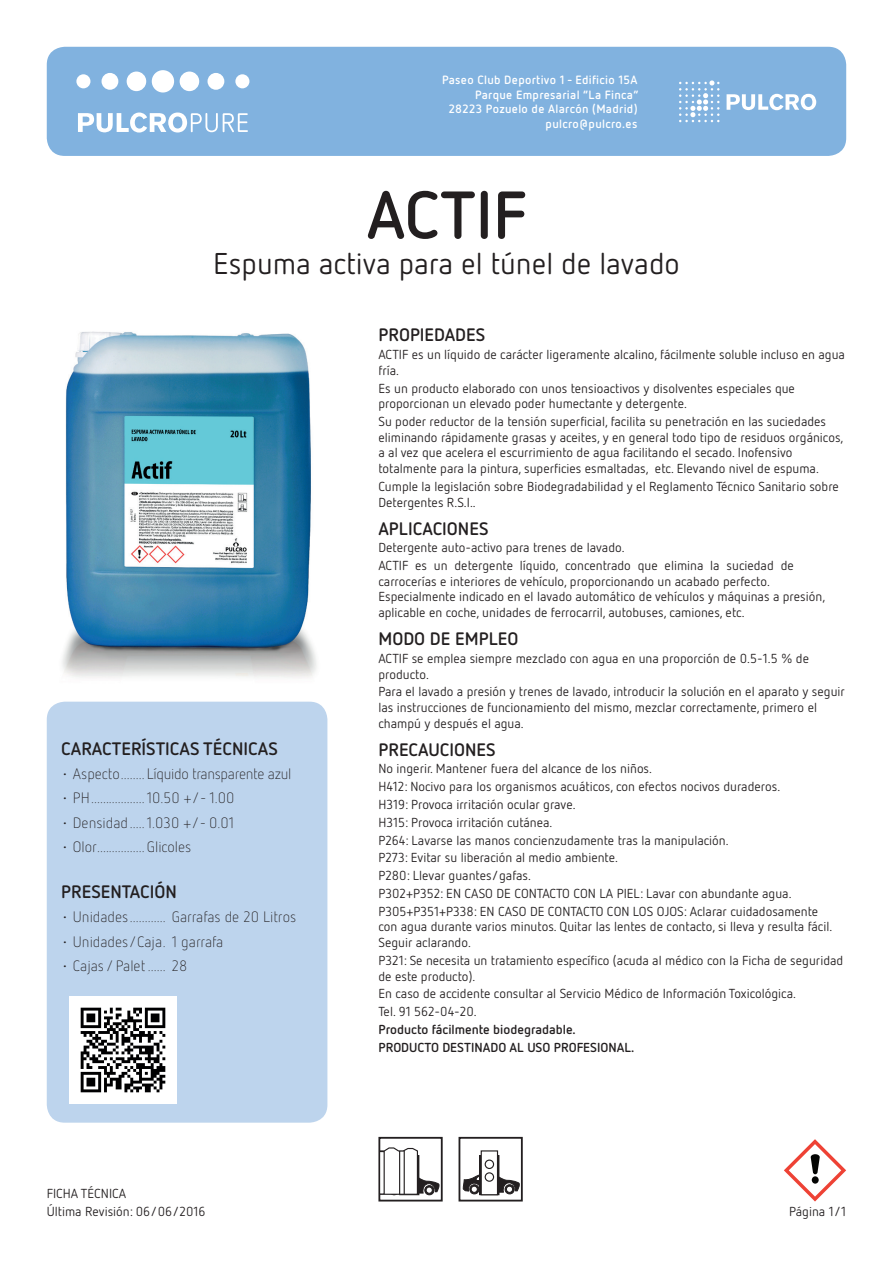
<style>
.page{position:relative;width:893px;height:1263px;background:#fff}
.page>*{position:absolute;margin:0;border:0;box-sizing:border-box;transform-origin:0 0}
.t1{font:700 66.75px "Netto OT";color:#231f20}
.t2{font:30px "Netto OT";color:#231f20}
.t3{font:700 18px "Netto OT";color:#231f20}
.t4{font:300 15px "Netto OT";color:#231f20}
.t5{font:300 15px "Netto OT";letter-spacing:-.02em;color:#231f20}
.t6{font:13.05px/15.6px "Netto OT";color:#231f20}
.t7{font:700 13.05px/17.9px "Netto OT";color:#231f20}
.t8{font:700 12px/14.4px "Netto OT";letter-spacing:.025em;color:#fff;text-align:right}
</style>
<div class="page">
<div style="left:47px;top:47px;width:799px;height:109px;background:#81b2df;border-radius:18px"></div>
<div style="left:76px;top:74px;width:14px;height:14px;background:#fff;border-radius:50%"></div>
<div style="left:102px;top:73px;width:16px;height:17px;background:#fff;border-radius:50%"></div>
<div style="left:127px;top:72px;width:19px;height:19px;background:#fff;border-radius:50%"></div>
<div style="left:152px;top:70px;width:22px;height:23px;background:#fff;border-radius:50%"></div>
<div style="left:180px;top:72px;width:19px;height:19px;background:#fff;border-radius:50%"></div>
<div style="left:208px;top:73px;width:16px;height:17px;background:#fff;border-radius:50%"></div>
<div style="left:235px;top:74px;width:14px;height:14px;background:#fff;border-radius:50%"></div>
<svg style="left:78px;top:113px;width:170px;height:20px"></svg>
<svg style="left:679px;top:80px;width:40px;height:42px"></svg>
<svg style="left:727px;top:94px;width:89px;height:16px"></svg>
<div style="left:47px;top:702px;width:280px;height:421px;background:#bdd4ed;border-radius:18px"></div>
<img style="left:62px;top:331px;width:255px;height:347px">
<img style="left:70px;top:997px;width:106px;height:106px">
<div style="left:378px;top:1137px;width:65px;height:64px;border:2px solid #231f20"></div>
<svg style="left:378px;top:1147px;width:62px;height:48px"></svg>
<div style="left:459px;top:1137px;width:64px;height:64px;border:2px solid #231f20"></div>
<svg style="left:463px;top:1150px;width:57px;height:46px"></svg>
<svg style="left:784px;top:1139px;width:62px;height:62px"></svg>
<p class="t8" style="left:442px;top:73px;width:198px">Paseo Club Deportivo 1 - Edificio 15A<br>Parque Empresarial “La Finca”<br>28223 Pozuelo de Alarcón (Madrid) pulcro@pulcro.es</p>
<h1 class="t1" style="left:366px;top:173px;width:161px">ACTIF</h1>
<h2 class="t2" style="left:213px;top:245px;width:468px">Espuma activa para el túnel de lavado</h2>
<h3 class="t3" style="left:61px;top:737px;width:218px">CARACTERÍSTICAS TÉCNICAS</h3>
<p class="t5" style="left:61px;top:765px;width:232px">• Aspecto........ Líquido transparente azul</p>
<p class="t4" style="left:61px;top:789px;width:175px">• PH..................10.50 +/- 1.00</p>
<p class="t4" style="left:61px;top:813px;width:175px">• Densidad.....1.030 +/- 0.01</p>
<p class="t4" style="left:61px;top:838px;width:132px">• Olor................Glicoles</p>
<h3 class="t3" style="left:61px;top:880px;width:117px">PRESENTACIÓN</h3>
<p class="t4" style="left:61px;top:908px;width:236px">• Unidades............ Garrafas de 20 Litros</p>
<p class="t4" style="left:61px;top:932px;width:164px">• Unidades/Caja. 1 garrafa</p>
<p class="t4" style="left:61px;top:957px;width:127px">• Cajas / Palet ...... 28</p>
<p class="t6" style="left:47px;top:1185px;width:160px;line-height:17.9px">FICHA TÉCNICA<br>Última Revisión: 06/06/2016</p>
<h3 class="t3" style="left:378px;top:324px;width:108px">PROPIEDADES</h3>
<p class="t6" style="left:378px;top:347px;width:468px">ACTIF es un líquido de carácter ligeramente alcalino, fácilmente soluble incluso en agua fría.</p>
<p class="t6" style="left:378px;top:380px;width:418px">Es un producto elaborado con unos tensioactivos y disolventes especiales que proporcionan un elevado poder humectante y detergente.</p>
<p class="t6" style="left:378px;top:413px;width:467px">Su poder reductor de la tensión superficial, facilita su penetración en las suciedades eliminando rápidamente grasas y aceites, y en general todo tipo de residuos orgánicos, a al vez que acelera el escurrimiento de agua facilitando el secado. Inofensivo totalmente para la pintura, superficies esmaltadas, etc. Elevando nivel de espuma.</p>
<p class="t6" style="left:378px;top:478px;width:462px">Cumple la legislación sobre Biodegradabilidad y el Reglamento Técnico Sanitario sobre<br>Detergentes R.S.I..</p>
<h3 class="t3" style="left:378px;top:517px;width:112px">APLICACIONES</h3>
<p class="t6" style="left:378px;top:539px;width:417px;line-height:17.9px">Detergente auto-activo para trenes de lavado.<br>ACTIF es un detergente líquido, concentrado que elimina la suciedad de</p>
<p class="t6" style="left:378px;top:573px;width:448px">carrocerías e interiores de vehículo, proporcionando un acabado perfecto.<br>Especialmente indicado en el lavado automático de vehículos y máquinas a presión, aplicable en coche, unidades de ferrocarril, autobuses, camiones, etc.</p>
<h3 class="t3" style="left:378px;top:627px;width:142px">MODO DE EMPLEO</h3>
<p class="t6" style="left:378px;top:650px;width:432px">ACTIF se emplea siempre mezclado con agua en una proporción de 0.5-1.5 % de producto.</p>
<p class="t6" style="left:378px;top:684px;width:468px">Para el lavado a presión y trenes de lavado, introducir la solución en el aparato y seguir las instrucciones de funcionamiento del mismo, mezclar correctamente, primero el champú y después el agua.</p>
<h3 class="t3" style="left:378px;top:738px;width:119px">PRECAUCIONES</h3>
<p class="t6" style="left:378px;top:760px;width:441px;line-height:17.9px">No ingerir. Mantener fuera del alcance de los niños.<br>H412: Nocivo para los organismos acuáticos, con efectos nocivos duraderos.<br>H319: Provoca irritación ocular grave.<br>H315: Provoca irritación cutánea.<br>P264: Lavarse las manos concienzudamente tras la manipulación.<br>P273: Evitar su liberación al medio ambiente.<br>P280: Llevar guantes/gafas.<br>P302+P352: EN CASO DE CONTACTO CON LA PIEL: Lavar con abundante agua.<br>P305+P351+P338: EN CASO DE CONTACTO CON LOS OJOS: Aclarar cuidadosamente</p>
<p class="t6" style="left:378px;top:919px;width:455px">con agua durante varios minutos. Quitar las lentes de contacto, si lleva y resulta fácil.<br>Seguir aclarando.</p>
<p class="t6" style="left:378px;top:952px;width:466px">P321: Se necesita un tratamiento específico (acuda al médico con la Ficha de seguridad de este producto).</p>
<p class="t6" style="left:378px;top:984px;width:419px;line-height:17.9px">En caso de accidente consultar al Servicio Médico de Información Toxicológica.<br>Tel. 91 562-04-20.</p>
<p class="t7" style="left:378px;top:1020px;width:257px">Producto fácilmente biodegradable.<br>PRODUCTO DESTINADO AL USO PROFESIONAL.</p>
<p class="t6" style="left:789px;top:1203px;width:59px">Página 1/1</p>
</div>
